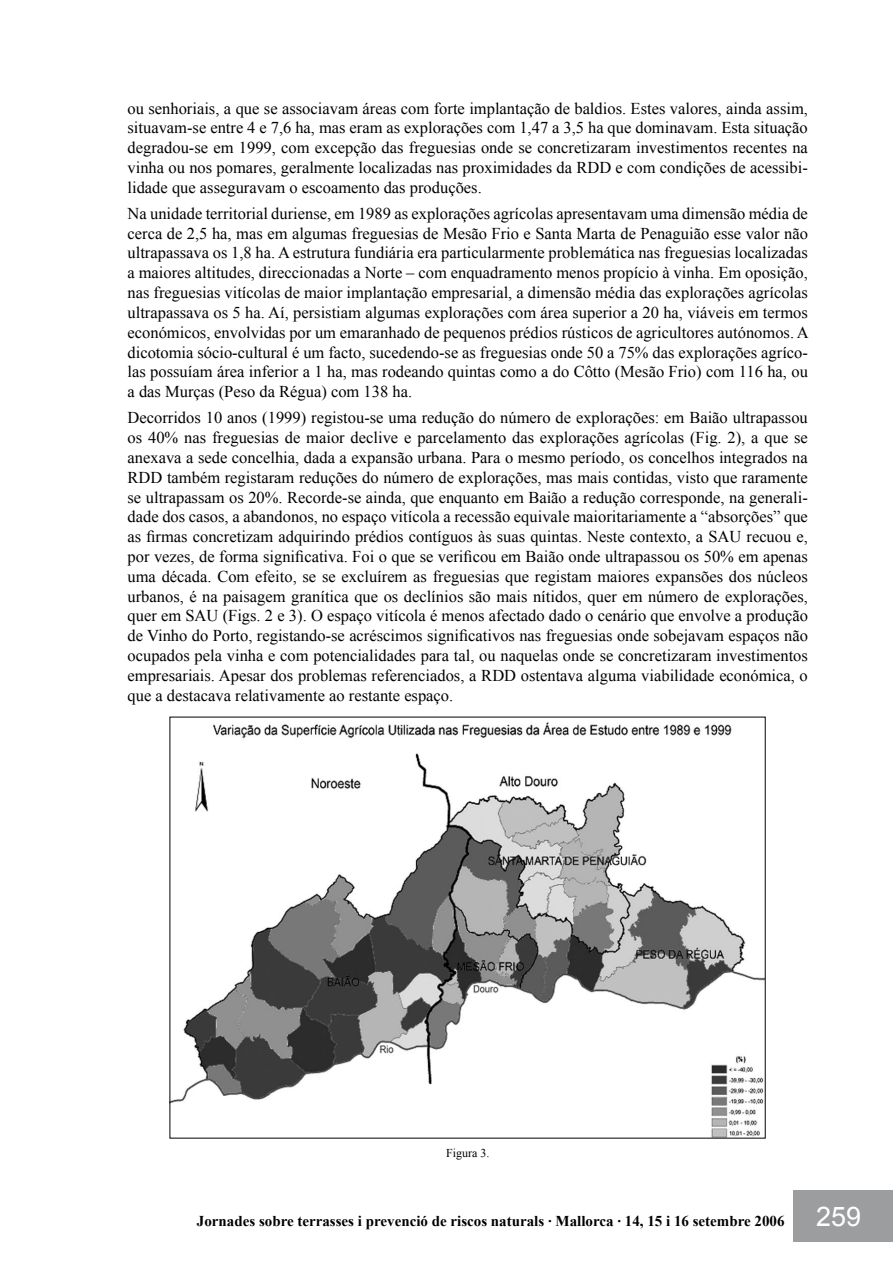
<style>
.page{position:relative;width:893px;height:1263px;background:#fff}
.page>*{position:absolute;margin:0;border:0;box-sizing:border-box;transform-origin:0 0}
.t1{font:16.5px/19.8px "Times New Roman";color:#000;text-align:justify}
.t2{font:700 15px "Times New Roman";color:#000}
.t3{font:12px "Times New Roman";color:#000}
.s1{font-family:"Arial";font-weight:400;font-size:27px;color:#fff}
</style>
<div class="page">
<div style="left:793px;top:1191px;width:100px;height:51px;background:#9c9d9f"></div>
<img style="left:172px;top:722px;width:591px;height:414px">
<p class="t1" style="left:128px;top:98px;width:682px">ou senhoriais, a que se associavam áreas com forte implantação de baldios. Estes valores, ainda assim, situavam-se entre 4 e 7,6 ha, mas eram as explorações com 1,47 a 3,5 ha que dominavam. Esta situação degradou-se em 1999, com excepção das freguesias onde se concretizaram investimentos recentes na vinha ou nos pomares, geralmente localizadas nas proximidades da RDD e com condições de acessibi&shy;lidade que asseguravam o escoamento das produções.</p>
<p class="t1" style="left:128px;top:203px;width:683px">Na unidade territorial duriense, em 1989 as explorações agrícolas apresentavam uma dimensão média de cerca de 2,5 ha, mas em algumas freguesias de Mesão Frio e Santa Marta de Penaguião esse valor não ultrapassava os 1,8 ha. A estrutura fundiária era particularmente problemática nas freguesias localizadas a maiores altitudes, direccionadas a Norte – com enquadramento menos propício à vinha. Em oposição, nas freguesias vitícolas de maior implantação empresarial, a dimensão média das explorações agrícolas ultrapassava os 5 ha. Aí, persistiam algumas explorações com área superior a 20 ha, viáveis em termos económicos, envolvidas por um emaranhado de pequenos prédios rústicos de agricultores autónomos. A dicotomia sócio-cultural é um facto, sucedendo-se as freguesias onde 50 a 75% das explorações agríco&shy;las possuíam área inferior a 1 ha, mas rodeando quintas como a do Côtto (Mesão Frio) com 116 ha, ou a das Murças (Peso da Régua) com 138 ha.</p>
<p class="t1" style="left:128px;top:408px;width:682px">Decorridos 10 anos (1999) registou-se uma redução do número de explorações: em Baião ultrapassou os 40% nas freguesias de maior declive e parcelamento das explorações agrícolas (Fig. 2), a que se anexava a sede concelhia, dada a expansão urbana. Para o mesmo período, os concelhos integrados na RDD também registaram reduções do número de explorações, mas mais contidas, visto que raramente se ultrapassam os 20%. Recorde-se ainda, que enquanto em Baião a redução corresponde, na generali&shy;dade dos casos, a abandonos, no espaço vitícola a recessão equivale maioritariamente a “absorções” que as firmas concretizam adquirindo prédios contíguos às suas quintas. Neste contexto, a SAU recuou e, por vezes, de forma significativa. Foi o que se verificou em Baião onde ultrapassou os 50% em apenas uma década. Com efeito, se se excluírem as freguesias que registam maiores expansões dos núcleos urbanos, é na paisagem granítica que os declínios são mais nítidos, quer em número de explorações, quer em SAU (Figs. 2 e 3). O espaço vitícola é menos afectado dado o cenário que envolve a produção de Vinho do Porto, registando-se acréscimos significativos nas freguesias onde sobejavam espaços não ocupados pela vinha e com potencialidades para tal, ou naquelas onde se concretizaram investimentos empresariais. Apesar dos problemas referenciados, a RDD ostentava alguma viabilidade económica, o que a destacava relativamente ao restante espaço.</p>
<p class="t3" style="left:446px;top:1145px;width:45px">Figura 3.</p>
<p class="t2" style="left:197px;top:1211px;width:649px">Jornades sobre terrasses i prevenció de riscos naturals · Mallorca · 14, 15 i 16 setembre 2006 <span class="s1">259</span></p>
</div>
